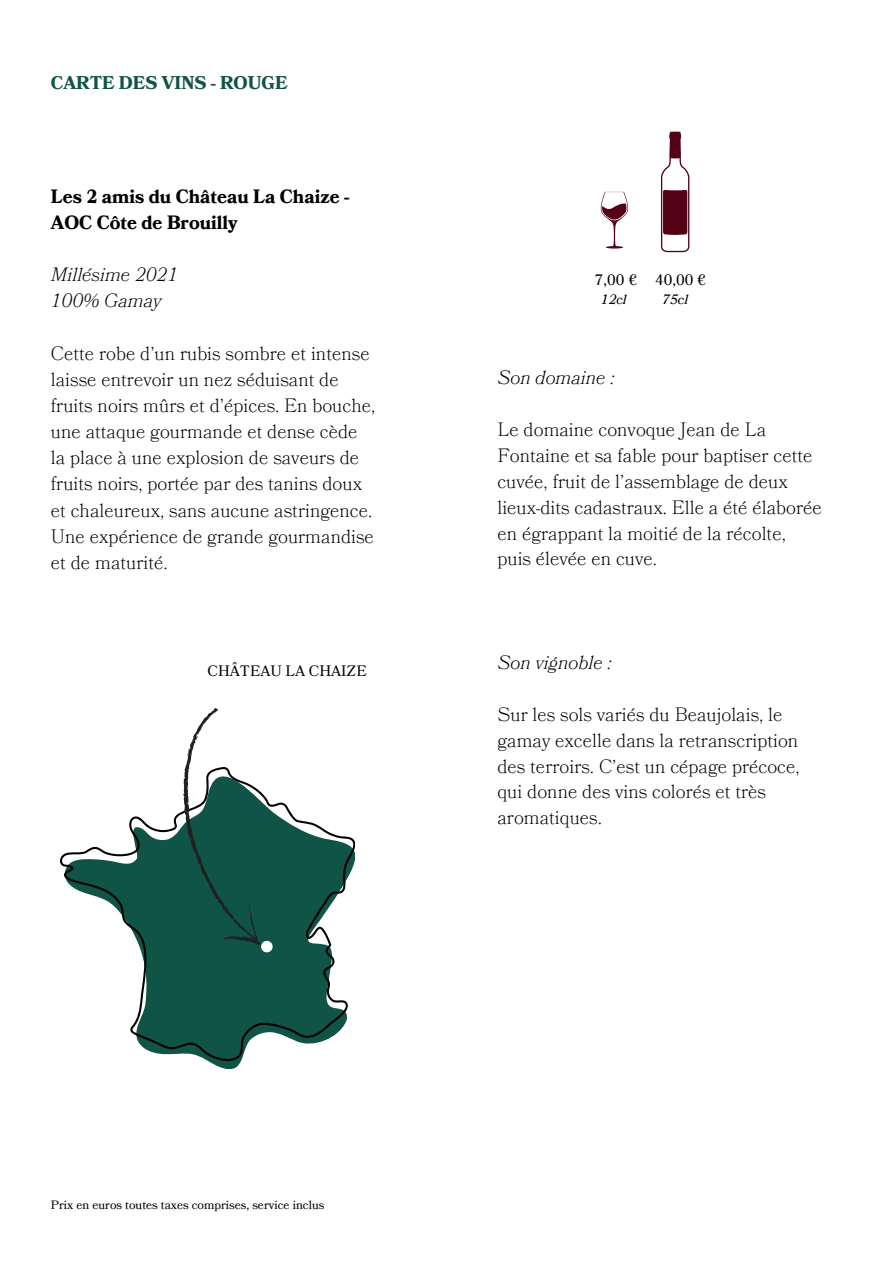
<style>
.page{position:relative;width:894px;height:1264px;background:#fff}
.page>*{position:absolute;margin:0;border:0;box-sizing:border-box;transform-origin:0 0}
.t1{font:300 18.75px/26.1px "Bookmania";color:#000}
.t2{font:italic 300 18.75px/26.1px "Bookmania";color:#000}
.t3{font:700 18.75px/26.1px "Bookmania";color:#000}
.t4{font:700 18px "Bookmania";color:#0f5446}
.t5{font:15px "Bookmania";color:#000}
.t6{font:italic 13.5px "Bookmania";color:#000}
.t7{font:12px "Bookmania";color:#000}
</style>
<div class="page">
<svg style="left:60px;top:802px;width:295px;height:258px;fill:#0f5446"></svg>
<svg style="left:181px;top:708px;width:91px;height:244px"></svg>
<svg style="left:600px;top:192px;width:27px;height:56px"></svg>
<svg style="left:660px;top:132px;width:29px;height:120px"></svg>
<p class="t4" style="left:51px;top:70px;width:238px">CARTE DES VINS - ROUGE</p>
<h1 class="t3" style="left:51px;top:184px;width:300px">Les 2 amis du Château La Chaize -<br>AOC Côte de Brouilly</h1>
<h2 class="t2" style="left:51px;top:262px;width:129px">Millésime 2021<br>100% Gamay</h2>
<h3 class="t1" style="left:51px;top:341px;width:326px">Cette robe d’un rubis sombre et intense laisse entrevoir un nez séduisant de fruits noirs mûrs et d’épices. En bouche, une attaque gourmande et dense cède la place à une explosion de saveurs de fruits noirs, portée par des tanins doux et chaleureux, sans aucune astringence.<br>Une expérience de grande gourmandise et de maturité.</h3>
<p class="t5" style="left:207px;top:660px;width:160px">CHÂTEAU LA CHAIZE</p>
<h4 class="t5" style="left:594px;top:270px;width:44px">7,00 €</h4>
<h5 class="t5" style="left:655px;top:270px;width:52px">40,00 €</h5>
<h4 class="t6" style="left:600px;top:291px;width:27px">12cl</h4>
<h5 class="t6" style="left:662px;top:290px;width:27px">75cl</h5>
<h3 class="t2" style="left:497px;top:365px;width:119px">Son domaine :</h3>
<h4 class="t1" style="left:497px;top:417px;width:326px">Le domaine convoque Jean de La Fontaine et sa fable pour baptiser cette cuvée, fruit de l’assemblage de deux lieux-dits cadastraux. Elle a été élaborée en égrappant la moitié de la récolte, puis élevée en cuve.</h4>
<p class="t2" style="left:497px;top:650px;width:116px">Son vignoble :</p>
<p class="t1" style="left:497px;top:702px;width:304px">Sur les sols variés du Beaujolais, le gamay excelle dans la retranscription des terroirs. C’est un cépage précoce, qui donne des vins colorés et très aromatiques.</p>
<p class="t7" style="left:51px;top:1197px;width:275px">Prix en euros toutes taxes comprises, service inclus</p>
</div>
